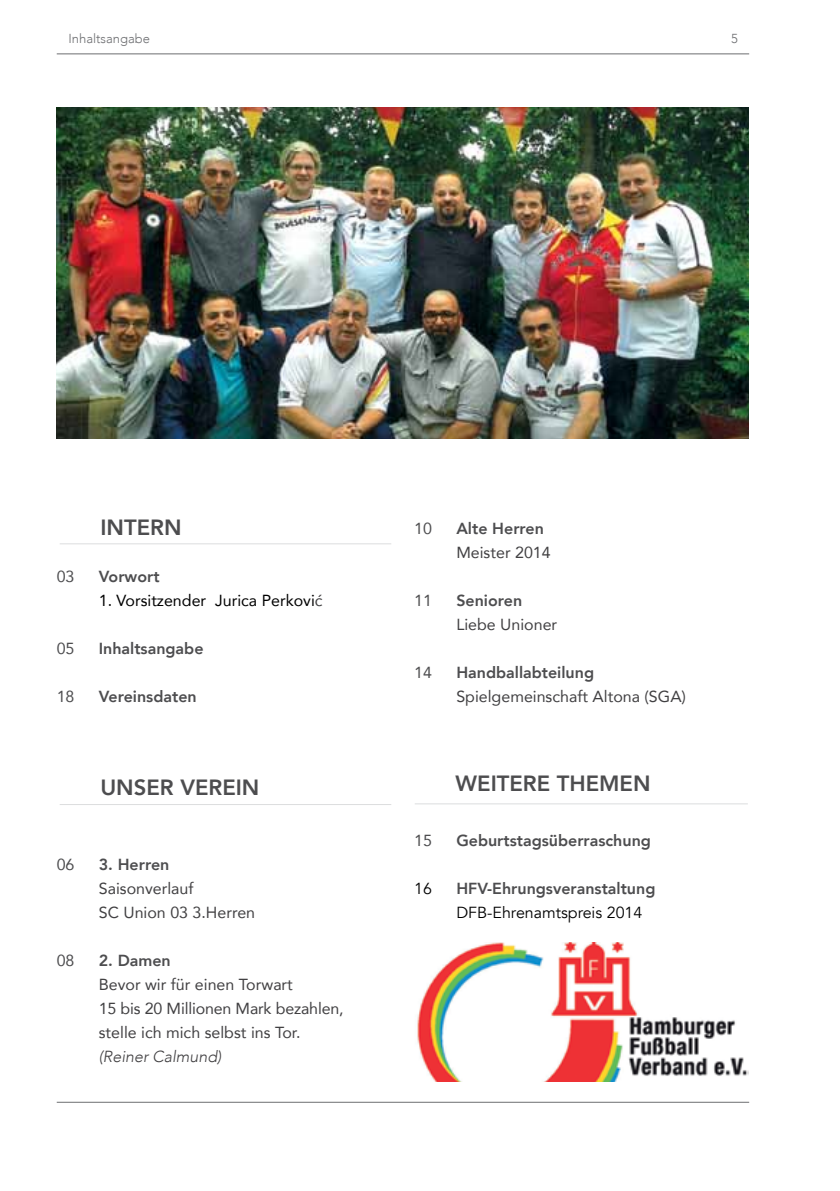
<style>
.page{position:relative;width:840px;height:1191px;background:#fff}
.page>*{position:absolute;margin:0;border:0;box-sizing:border-box;transform-origin:0 0}
.t1{font:800 22px "Avenir";color:#4d4d4f}
.t2{font:16px/24px "Avenir";color:#414042}
.t3{font:800 16px "Avenir";color:#4d4d4f}
.t4{font:16px "Avenir";color:#000}
.t5{font:16px "Avenir";color:#000}
.t6{font:16px "Avenir";color:#4d4d4f}
.t7{font:italic 300 16px "Avenir";color:#414042}
.t8{font:300 13px "Avenir";color:#6d6e71}
.s1{color:#414042}
</style>
<div class="page">
<hr style="left:57px;top:53px;width:691px;height:1px;background:#6d6e71">
<hr style="left:57px;top:1101px;width:691px;height:1px;background:#6d6e71">
<img style="left:417px;top:942px;width:331px;height:139px">
<hr style="left:60px;top:543px;width:331px;height:1px;background:#dcddde">
<hr style="left:60px;top:804px;width:331px;height:1px;background:#dcddde">
<hr style="left:414px;top:803px;width:333px;height:1px;background:#dcddde">
<img style="left:57px;top:108px;width:691px;height:330px">
<p class="t8" style="left:68px;top:31px;width:83px">Inhaltsangabe</p>
<p class="t8" style="left:730px;top:31px;width:8px">5</p>
<h1 class="t1" style="left:100px;top:510px;width:83px">INTERN</h1>
<p class="t6" style="left:57px;top:563px;width:19px">03</p>
<p class="t3" style="left:99px;top:564px;width:62px">Vorwort</p>
<p class="t4" style="left:99px;top:587px;width:225px">1. Vorsitzender Jurica Perkovi<span class="s1">ć</span></p>
<p class="t6" style="left:57px;top:635px;width:19px">05</p>
<p class="t3" style="left:99px;top:636px;width:106px">Inhaltsangabe</p>
<p class="t6" style="left:57px;top:683px;width:19px">18</p>
<p class="t3" style="left:99px;top:684px;width:99px">Vereinsdaten</p>
<h1 class="t1" style="left:100px;top:770px;width:160px">UNSER VEREIN</h1>
<p class="t6" style="left:57px;top:851px;width:19px">06</p>
<p class="t3" style="left:99px;top:852px;width:72px">3. Herren</p>
<p class="t2" style="left:99px;top:876px;width:158px">Saisonverlauf<br>SC Union 03 3.Herren</p>
<p class="t6" style="left:57px;top:947px;width:19px">08</p>
<p class="t3" style="left:99px;top:948px;width:73px">2. Damen</p>
<p class="t2" style="left:99px;top:972px;width:246px">Bevor wir für einen Torwart<br>15 bis 20 Millionen Mark bezahlen, stelle ich mich selbst ins Tor.</p>
<p class="t7" style="left:99px;top:1047px;width:124px">(Reiner Calmund)</p>
<p class="t6" style="left:414px;top:515px;width:19px">10</p>
<p class="t3" style="left:456px;top:516px;width:89px">Alte Herren</p>
<p class="t2" style="left:456px;top:540px;width:96px">Meister 2014</p>
<p class="t6" style="left:414px;top:587px;width:19px">11</p>
<p class="t3" style="left:456px;top:588px;width:67px">Senioren</p>
<p class="t2" style="left:456px;top:612px;width:102px">Liebe Unioner</p>
<p class="t6" style="left:414px;top:659px;width:19px">14</p>
<p class="t3" style="left:456px;top:660px;width:139px">Handballabteilung</p>
<p class="t2" style="left:456px;top:684px;width:231px">Spielgemeinschaft Altona (SGA)</p>
<h1 class="t1" style="left:455px;top:766px;width:196px">WEITERE THEMEN</h1>
<p class="t6" style="left:414px;top:827px;width:19px">15</p>
<p class="t3" style="left:456px;top:828px;width:196px">Geburtstagsüberraschung</p>
<p class="t5" style="left:414px;top:879px;width:19px">16</p>
<p class="t3" style="left:456px;top:876px;width:200px">HFV-Ehrungsveranstaltung</p>
<p class="t5" style="left:456px;top:903px;width:187px">DFB-Ehrenamtspreis 2014</p>
</div>
